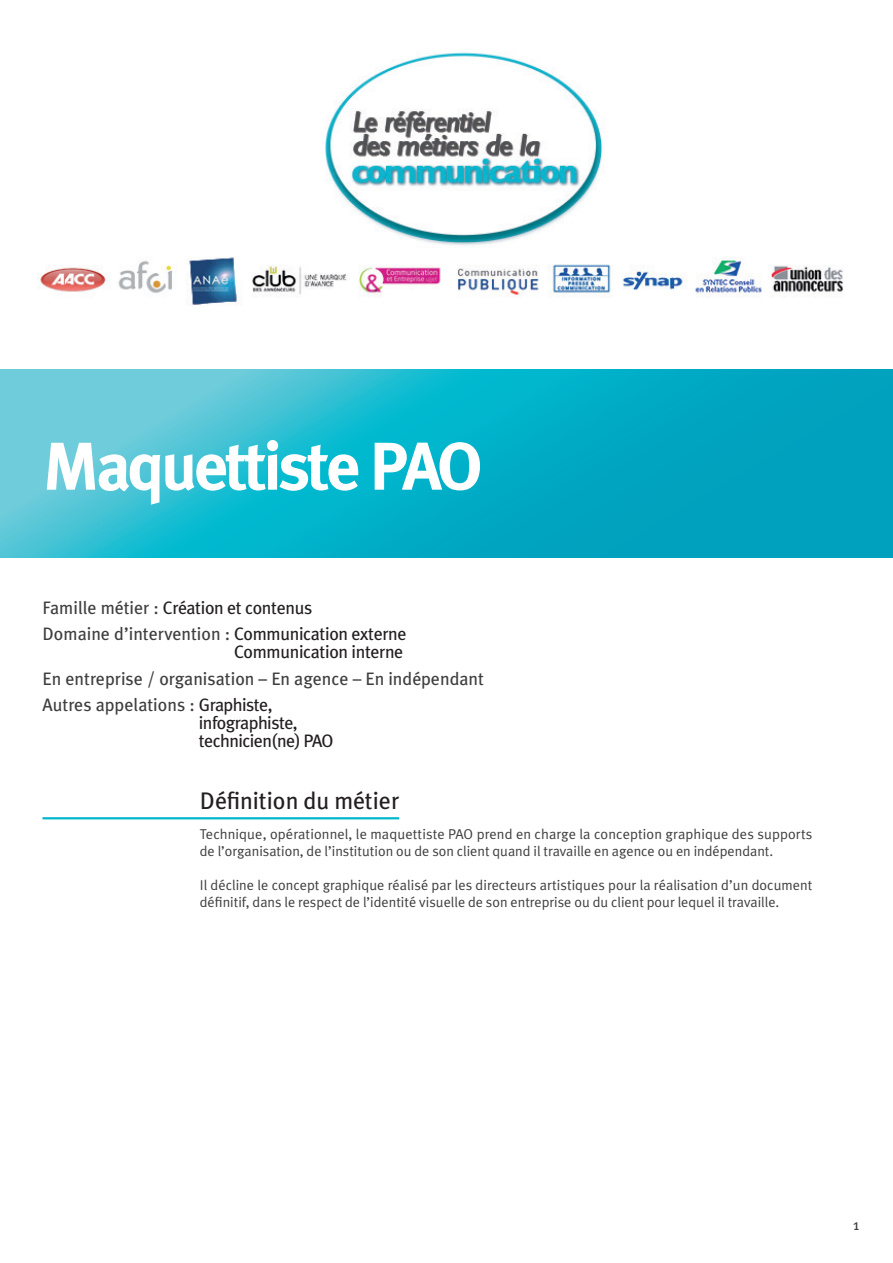
<style>
.page{position:relative;width:893px;height:1263px;background:#fff}
.page>*{position:absolute;margin:0;border:0;box-sizing:border-box;transform-origin:0 0}
.t1{font:700 67.5px "Meta Plus";letter-spacing:-.05em;color:#fff}
.t2{font:24px "Meta Plus";color:#231f20}
.t3{font:18px/26.5px "Meta Plus";letter-spacing:-.02em;color:#231f20}
.t4{font:18px/26.5px "Meta Plus";color:#3e3e3f}
.t5{font:15px "Meta Plus";color:#3e3e3f}
.t6{font:14.25px/17.1px "Meta Plus Normal";color:#3e3e3f}
.s1{color:#3e3e3f}
.s2{color:#231f20}
</style>
<div class="page">
<svg style="left:0;top:370px;width:893px;height:187px;background:#19b3ca"></svg>
<hr style="left:43px;top:817px;width:356px;height:2px;background:#00b7ce">
<img style="left:37px;top:52px;width:806px;height:254px">
<h1 class="t1" style="left:43px;top:427px;width:441px">Maquettiste PAO</h1>
<p class="t3" style="left:43px;top:594px;width:366px"><span class="s1">Famille métier :</span> Création et contenus<br><span class="s1">Domaine d’intervention :</span> Communication externe</p>
<p class="t3" style="left:234px;top:638px;width:171px">Communication interne</p>
<p class="t4" style="left:43px;top:665px;width:443px">En entreprise / organisation – En agence – En indépendant<br>Autres appelations : <span class="s2">Graphiste,</span></p>
<p class="t3" style="left:199px;top:714px;width:136px;line-height:18px">infographiste, technicien(ne) PAO</p>
<h2 class="t2" style="left:200px;top:786px;width:201px">Définition du métier</h2>
<p class="t6" style="left:200px;top:825px;width:614px">Technique, opérationnel, le maquettiste PAO prend en charge la conception graphique des supports de l’organisation, de l’institution ou de son client quand il travaille en agence ou en indépendant.</p>
<p class="t6" style="left:200px;top:876px;width:614px">Il décline le concept graphique réalisé par les directeurs artistiques pour la réalisation d’un document définitif, dans le respect de l’identité visuelle de son entreprise ou du client pour lequel il travaille.</p>
<p class="t5" style="left:853px;top:1216px;width:8px">1</p>
</div>
